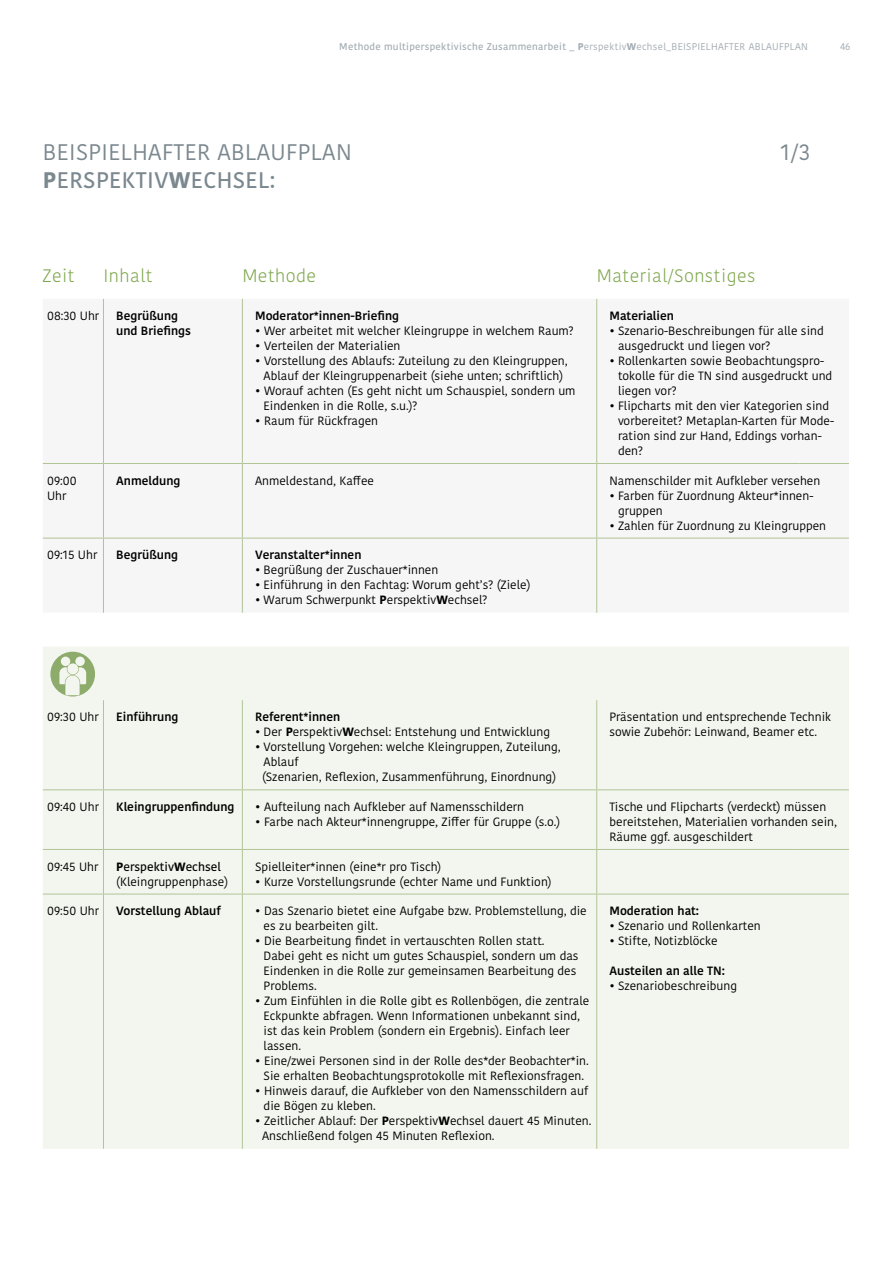
<style>
.page{position:relative;width:893px;height:1263px;background:#fff}
.page>*{position:absolute;margin:0;border:0;box-sizing:border-box;transform-origin:0 0}
.t1{font:22.5px "Kohinoor Bangla";letter-spacing:.02em;color:#7b888f}
.t2{font:500 22.5px "Kohinoor Bangla";letter-spacing:.02em;color:#7b888f}
.t3{font:300 18px "Kohinoor Bangla";letter-spacing:.025em;color:#7ea74c}
.t4{font:12px/15px "Kohinoor Bangla";color:#000}
.t5{font:600 12px "Kohinoor Bangla";color:#000}
.t6{font:500 12px "Kohinoor Bangla";color:#000}
.t7{font:500 9.75px "Kohinoor Bangla";letter-spacing:.03em;color:#a1abb1}
.t8{font:9.75px "Kohinoor Bangla";color:#a1abb1}
.s1{font-weight:700}
.s2{font-weight:400}
</style>
<div class="page">
<div style="left:43px;top:299px;width:806px;height:314px;background:#f6f6f6"></div>
<div style="left:43px;top:647px;width:806px;height:502px;background:#f3f6ee"></div>
<hr style="left:103px;top:299px;width:1px;height:164px;background:#b0c496">
<hr style="left:242px;top:299px;width:1px;height:164px;background:#b0c496">
<hr style="left:596px;top:299px;width:1px;height:164px;background:#b0c496">
<hr style="left:43px;top:463px;width:60px;height:1px;background:#b0c496">
<hr style="left:103px;top:463px;width:139px;height:1px;background:#b0c496">
<hr style="left:103px;top:464px;width:1px;height:74px;background:#b0c496">
<hr style="left:242px;top:463px;width:355px;height:1px;background:#b0c496">
<hr style="left:242px;top:464px;width:1px;height:74px;background:#b0c496">
<hr style="left:597px;top:463px;width:203px;height:1px;background:#b0c496">
<hr style="left:596px;top:464px;width:1px;height:74px;background:#b0c496">
<hr style="left:800px;top:463px;width:49px;height:1px;background:#b0c496">
<hr style="left:43px;top:538px;width:60px;height:1px;background:#b0c496">
<hr style="left:103px;top:538px;width:139px;height:1px;background:#b0c496">
<hr style="left:103px;top:538px;width:1px;height:75px;background:#b0c496">
<hr style="left:242px;top:538px;width:355px;height:1px;background:#b0c496">
<hr style="left:242px;top:538px;width:1px;height:75px;background:#b0c496">
<hr style="left:597px;top:538px;width:203px;height:1px;background:#b0c496">
<hr style="left:596px;top:538px;width:1px;height:75px;background:#b0c496">
<hr style="left:800px;top:538px;width:49px;height:1px;background:#b0c496">
<hr style="left:103px;top:700px;width:1px;height:89px;background:#b0c496">
<hr style="left:242px;top:700px;width:1px;height:89px;background:#b0c496">
<hr style="left:596px;top:700px;width:1px;height:89px;background:#b0c496">
<hr style="left:43px;top:789px;width:60px;height:1px;background:#b0c496">
<hr style="left:103px;top:789px;width:139px;height:1px;background:#b0c496">
<hr style="left:103px;top:790px;width:1px;height:59px;background:#b0c496">
<hr style="left:242px;top:789px;width:355px;height:1px;background:#b0c496">
<hr style="left:242px;top:790px;width:1px;height:59px;background:#b0c496">
<hr style="left:597px;top:789px;width:203px;height:1px;background:#b0c496">
<hr style="left:596px;top:790px;width:1px;height:59px;background:#b0c496">
<hr style="left:800px;top:789px;width:49px;height:1px;background:#b0c496">
<hr style="left:43px;top:849px;width:60px;height:1px;background:#b0c496">
<hr style="left:103px;top:849px;width:139px;height:1px;background:#b0c496">
<hr style="left:103px;top:850px;width:1px;height:44px;background:#b0c496">
<hr style="left:242px;top:849px;width:355px;height:1px;background:#b0c496">
<hr style="left:242px;top:850px;width:1px;height:44px;background:#b0c496">
<hr style="left:597px;top:849px;width:203px;height:1px;background:#b0c496">
<hr style="left:596px;top:850px;width:1px;height:44px;background:#b0c496">
<hr style="left:800px;top:849px;width:49px;height:1px;background:#b0c496">
<hr style="left:43px;top:894px;width:60px;height:1px;background:#b0c496">
<hr style="left:103px;top:894px;width:139px;height:1px;background:#b0c496">
<hr style="left:103px;top:894px;width:1px;height:255px;background:#b0c496">
<hr style="left:242px;top:894px;width:355px;height:1px;background:#b0c496">
<hr style="left:242px;top:894px;width:1px;height:255px;background:#b0c496">
<hr style="left:597px;top:894px;width:203px;height:1px;background:#b0c496">
<hr style="left:596px;top:894px;width:1px;height:255px;background:#b0c496">
<hr style="left:800px;top:894px;width:49px;height:1px;background:#b0c496">
<svg style="left:50px;top:652px;width:45px;height:44px;background:#c8d6b6"></svg>
<p class="t7" style="left:339px;top:39px;width:470px">Methode multiperspektivische Zusammenarbeit _ <span class="s1">P</span><span class="s2">erspektiv</span><span class="s1">W</span><span class="s2">echsel_BEISPIELHAFTER ABLAUFPLAN</span></p>
<p class="t8" style="left:840px;top:39px;width:12px">46</p>
<p class="t1" style="left:43px;top:135px;width:310px">BEISPIELHAFTER ABLAUFPLAN</p>
<p class="t2" style="left:43px;top:162px;width:234px"><span class="s1">P</span>ERSPEKTIV<span class="s1">W</span>ECHSEL:</p>
<p class="t1" style="left:781px;top:135px;width:31px">1/3</p>
<p class="t3" style="left:43px;top:262px;width:33px">Zeit</p>
<p class="t3" style="left:103px;top:262px;width:51px">Inhalt</p>
<p class="t3" style="left:242px;top:262px;width:75px">Methode</p>
<p class="t3" style="left:597px;top:262px;width:160px">Material/Sonstiges</p>
<p class="t4" style="left:47px;top:308px;width:54px">08:30 Uhr</p>
<p class="t5" style="left:116px;top:306px;width:63px">Begrüßung</p>
<p class="t5" style="left:116px;top:321px;width:76px">und Briefings</p>
<p class="t5" style="left:255px;top:306px;width:145px">Moderator*innen-Briefing</p>
<p class="t4" style="left:255px;top:323px;width:320px">• Wer arbeitet mit welcher Kleingruppe in welchem Raum?</p>
<p class="t4" style="left:255px;top:338px;width:147px">• Verteilen der Materialien</p>
<p class="t4" style="left:255px;top:353px;width:314px;text-align:center">• Vorstellung des Ablaufs: Zuteilung zu den Kleingruppen,<br>Ablauf der Kleingruppenarbeit (siehe unten; schriftlich)</p>
<p class="t4" style="left:264px;top:383px;width:313px;text-indent:-9px">• Worauf achten (Es geht nicht um Schauspiel, sondern um<br>Eindenken in die Rolle, s.u.)?</p>
<p class="t4" style="left:255px;top:413px;width:124px">• Raum für Rückfragen</p>
<p class="t5" style="left:609px;top:306px;width:66px">Materialien</p>
<p class="t4" style="left:618px;top:323px;width:207px;text-indent:-9px">• Szenario-Beschreibungen für alle sind ausgedruckt und liegen vor?</p>
<p class="t4" style="left:618px;top:353px;width:216px;text-indent:-9px">• Rollenkarten sowie Beobachtungspro&shy;tokolle für die TN sind ausgedruckt und liegen vor?</p>
<p class="t4" style="left:618px;top:398px;width:218px;text-indent:-9px">• Flipcharts mit den vier Kategorien sind vorbereitet? Metaplan-Karten für Mode&shy;ration sind zur Hand, Eddings vorhan&shy;den?</p>
<p class="t4" style="left:47px;top:473px;width:31px">09:00<br>Uhr</p>
<p class="t5" style="left:116px;top:470px;width:66px">Anmeldung</p>
<p class="t4" style="left:255px;top:473px;width:120px">Anmeldestand, Kaffee</p>
<p class="t4" style="left:609px;top:473px;width:212px">Namenschilder mit Aufkleber versehen</p>
<p class="t4" style="left:618px;top:488px;width:197px;text-indent:-9px">• Farben für Zuordnung Akteur*innen&shy;gruppen</p>
<p class="t4" style="left:609px;top:518px;width:218px">• Zahlen für Zuordnung zu Kleingruppen</p>
<p class="t4" style="left:47px;top:547px;width:52px">09:15 Uhr</p>
<p class="t5" style="left:116px;top:545px;width:63px">Begrüßung</p>
<p class="t5" style="left:255px;top:545px;width:108px">Veranstalter*innen</p>
<p class="t4" style="left:255px;top:562px;width:185px">• Begrüßung der Zuschauer*innen</p>
<p class="t4" style="left:255px;top:577px;width:277px">• Einführung in den Fachtag: Worum geht’s? (Ziele)</p>
<p class="t4" style="left:255px;top:592px;width:234px">• Warum Schwerpunkt <span class="s1">P</span>erspektiv<span class="s1">W</span>echsel?</p>
<p class="t4" style="left:47px;top:709px;width:53px">09:30 Uhr</p>
<p class="t5" style="left:116px;top:707px;width:64px">Einführung</p>
<p class="t5" style="left:255px;top:707px;width:87px">Referent*innen</p>
<p class="t4" style="left:255px;top:724px;width:296px">• Der <span class="s1">P</span>erspektiv<span class="s1">W</span>echsel: Entstehung und Entwicklung</p>
<p class="t4" style="left:264px;top:739px;width:299px;text-indent:-9px">• Vorstellung Vorgehen: welche Kleingruppen, Zuteilung,<br>Ablauf</p>
<p class="t4" style="left:262px;top:769px;width:296px">(Szenarien, Reflexion, Zusammenführung, Einordnung)</p>
<p class="t4" style="left:47px;top:799px;width:53px">09:40 Uhr</p>
<p class="t5" style="left:116px;top:797px;width:120px">Kleingruppenfindung</p>
<p class="t4" style="left:255px;top:799px;width:270px">• Aufteilung nach Aufkleber auf Namensschildern</p>
<p class="t4" style="left:255px;top:814px;width:307px">• Farbe nach Akteur*innengruppe, Ziffer für Gruppe (s.o.)</p>
<p class="t4" style="left:47px;top:859px;width:53px">09:45 Uhr</p>
<p class="t6" style="left:116px;top:857px;width:106px"><span class="s1">P</span>erspektiv<span class="s1">W</span>echsel</p>
<p class="t4" style="left:116px;top:874px;width:114px">(Kleingruppenphase)</p>
<p class="t4" style="left:255px;top:859px;width:188px">Spielleiter*innen (eine*r pro Tisch)</p>
<p class="t4" style="left:255px;top:874px;width:298px">• Kurze Vorstellungsrunde (echter Name und Funktion)</p>
<p class="t4" style="left:47px;top:903px;width:53px">09:50 Uhr</p>
<p class="t5" style="left:116px;top:901px;width:106px">Vorstellung Ablauf</p>
<p class="t4" style="left:264px;top:903px;width:325px;text-indent:-9px">• Das Szenario bietet eine Aufgabe bzw. Problemstellung, die es zu bearbeiten gilt.</p>
<p class="t4" style="left:264px;top:933px;width:316px;text-indent:-9px">• Die Bearbeitung findet in vertauschten Rollen statt.<br>Dabei geht es nicht um gutes Schauspiel, sondern um das Eindenken in die Rolle zur gemeinsamen Bearbeitung des Problems.</p>
<p class="t4" style="left:264px;top:993px;width:327px;text-indent:-9px">• Zum Einfühlen in die Rolle gibt es Rollenbögen, die zentrale Eckpunkte abfragen. Wenn Informationen unbekannt sind, ist das kein Problem (sondern ein Ergebnis). Einfach leer lassen.</p>
<p class="t4" style="left:255px;top:1053px;width:335px;text-align:center">• Eine/zwei Personen sind in der Rolle des*der Beobachter*in.<br>Sie erhalten Beobachtungsprotokolle mit Reflexionsfragen.</p>
<p class="t4" style="left:264px;top:1083px;width:326px;text-indent:-9px">• Hinweis darauf, die Aufkleber von den Namensschildern auf die Bögen zu kleben.</p>
<p class="t4" style="left:255px;top:1113px;width:338px">• Zeitlicher Ablauf: Der <span class="s1">P</span>erspektiv<span class="s1">W</span>echsel dauert 45 Minuten.</p>
<p class="t4" style="left:262px;top:1128px;width:234px">Anschließend folgen 45 Minuten Reflexion.</p>
<p class="t4" style="left:609px;top:709px;width:223px">Präsentation und entsprechende Technik sowie Zubehör: Leinwand, Beamer etc.</p>
<p class="t4" style="left:609px;top:799px;width:229px">Tische und Flipcharts (verdeckt) müssen bereitstehen, Materialien vorhanden sein,<br>Räume ggf. ausgeschildert</p>
<p class="t5" style="left:609px;top:901px;width:91px">Moderation hat:</p>
<p class="t4" style="left:609px;top:918px;width:153px">• Szenario und Rollenkarten</p>
<p class="t4" style="left:609px;top:933px;width:110px">• Stifte, Notizblöcke</p>
<p class="t5" style="left:609px;top:961px;width:117px">Austeilen an alle TN:</p>
<p class="t4" style="left:609px;top:978px;width:129px">• Szenariobeschreibung</p>
</div>
